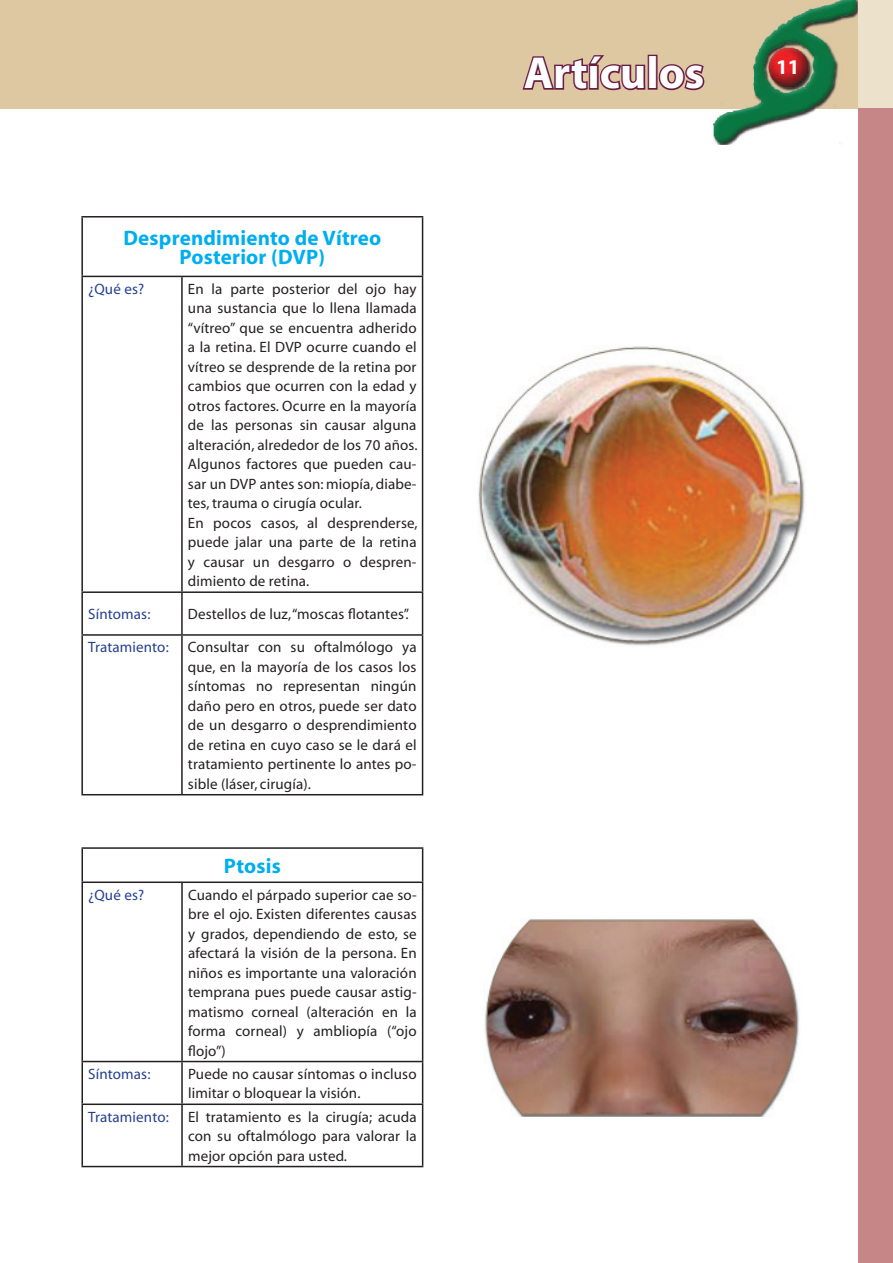
<style>
.page{position:relative;width:893px;height:1263px;background:#fff}
.page>*{position:absolute;margin:0;border:0;box-sizing:border-box;transform-origin:0 0}
.t1{font:700 45px "Myriad";color:#fff}
.t2{font:700 21px/19.5px "Myriad";letter-spacing:.01em;color:#00aeef;text-align:center}
.t3{font:700 21px "Myriad";color:#fff}
.t4{font:15px/19.5px "Myriad";letter-spacing:.01em;color:#231f20;text-align:justify}
.t5{font:15px "Myriad";letter-spacing:.01em;color:#253f8e}
</style>
<div class="page">
<div style="left:0;top:0;width:893px;height:108px;background:#ddc8a2"></div>
<img style="left:713px;top:0;width:145px;height:145px">
<svg style="left:522px;top:55px;width:124px;height:36px"></svg>
<div style="left:648px;top:55px;width:9px;height:35px;border:3px solid #691942"></div>
<svg style="left:657px;top:63px;width:48px;height:28px"></svg>
<div style="left:859px;top:0;width:34px;height:108px;background:#ece1cb"></div>
<div style="left:859px;top:108px;width:34px;height:1155px;background:#c68687"></div>
<hr style="left:81px;top:216px;width:101px;height:2px;background:#231f20">
<hr style="left:81px;top:218px;width:2px;height:58px;background:#231f20">
<hr style="left:182px;top:216px;width:241px;height:2px;background:#231f20">
<hr style="left:422px;top:218px;width:1px;height:58px;background:#231f20">
<hr style="left:81px;top:276px;width:101px;height:1px;background:#231f20">
<hr style="left:81px;top:277px;width:2px;height:314px;background:#231f20">
<hr style="left:182px;top:276px;width:241px;height:1px;background:#231f20">
<hr style="left:181px;top:277px;width:2px;height:314px;background:#231f20">
<hr style="left:422px;top:277px;width:1px;height:314px;background:#231f20">
<hr style="left:81px;top:591px;width:101px;height:2px;background:#231f20">
<hr style="left:81px;top:593px;width:2px;height:41px;background:#231f20">
<hr style="left:182px;top:591px;width:241px;height:2px;background:#231f20">
<hr style="left:181px;top:593px;width:2px;height:41px;background:#231f20">
<hr style="left:422px;top:593px;width:1px;height:41px;background:#231f20">
<hr style="left:81px;top:634px;width:101px;height:2px;background:#231f20">
<hr style="left:81px;top:636px;width:2px;height:158px;background:#231f20">
<hr style="left:182px;top:634px;width:241px;height:2px;background:#231f20">
<hr style="left:181px;top:636px;width:2px;height:158px;background:#231f20">
<hr style="left:422px;top:636px;width:1px;height:158px;background:#231f20">
<hr style="left:81px;top:794px;width:101px;height:1px;background:#231f20">
<hr style="left:182px;top:794px;width:241px;height:1px;background:#231f20">
<img style="left:478px;top:346px;width:327px;height:300px">
<hr style="left:81px;top:847px;width:101px;height:2px;background:#231f20">
<hr style="left:81px;top:849px;width:2px;height:32px;background:#231f20">
<hr style="left:182px;top:847px;width:241px;height:2px;background:#231f20">
<hr style="left:422px;top:849px;width:1px;height:32px;background:#231f20">
<hr style="left:81px;top:881px;width:101px;height:2px;background:#231f20">
<hr style="left:81px;top:883px;width:2px;height:178px;background:#231f20">
<hr style="left:182px;top:881px;width:241px;height:2px;background:#231f20">
<hr style="left:181px;top:883px;width:2px;height:178px;background:#231f20">
<hr style="left:422px;top:883px;width:1px;height:178px;background:#231f20">
<hr style="left:81px;top:1061px;width:101px;height:1px;background:#231f20">
<hr style="left:81px;top:1062px;width:2px;height:41px;background:#231f20">
<hr style="left:182px;top:1061px;width:241px;height:1px;background:#231f20">
<hr style="left:181px;top:1062px;width:2px;height:41px;background:#231f20">
<hr style="left:422px;top:1062px;width:1px;height:41px;background:#231f20">
<hr style="left:81px;top:1103px;width:101px;height:2px;background:#231f20">
<hr style="left:81px;top:1105px;width:2px;height:61px;background:#231f20">
<hr style="left:182px;top:1103px;width:241px;height:2px;background:#231f20">
<hr style="left:181px;top:1105px;width:2px;height:61px;background:#231f20">
<hr style="left:422px;top:1105px;width:1px;height:61px;background:#231f20">
<hr style="left:81px;top:1166px;width:101px;height:1px;background:#231f20">
<hr style="left:182px;top:1166px;width:241px;height:1px;background:#231f20">
<img style="left:485px;top:919px;width:315px;height:197px">
<h2 class="t2" style="left:123px;top:229px;width:259px">Desprendimiento de Vítreo<br>Posterior (DVP)</h2>
<p class="t5" style="left:88px;top:281px;width:57px">¿Qué es?</p>
<p class="t4" style="left:188px;top:280px;width:231px;text-align:left">En la parte posterior del ojo hay una sustancia que lo llena llamada “vítreo” que se encuentra adherido a la retina. El DVP ocurre cuando el vítreo se desprende de la retina por cambios que ocurren con la edad y otros factores. Ocurre en la mayoría de las personas sin causar alguna alteración, alrededor de los 70 años.<br>Algunos factores que pueden cau&shy;sar un DVP antes son: miopía, diabe&shy;tes, trauma o cirugía ocular.<br>En pocos casos, al desprenderse, puede jalar una parte de la retina y causar un desgarro o despren&shy;dimiento de retina.</p>
<p class="t5" style="left:88px;top:607px;width:64px">Síntomas:</p>
<p class="t4" style="left:188px;top:605px;width:223px">Destellos de luz, “moscas flotantes”.</p>
<p class="t5" style="left:88px;top:640px;width:82px">Tratamiento:</p>
<p class="t4" style="left:188px;top:638px;width:230px">Consultar con su oftalmólogo ya que, en la mayoría de los casos los síntomas no representan ningún daño pero en otros, puede ser dato de un desgarro o desprendimiento de retina en cuyo caso se le dará el tratamiento pertinente lo antes po&shy;sible (láser, cirugía).</p>
<h2 class="t2" style="left:224px;top:857px;width:59px">Ptosis</h2>
<p class="t5" style="left:88px;top:887px;width:57px">¿Qué es?</p>
<p class="t4" style="left:188px;top:885px;width:230px">Cuando el párpado superior cae so&shy;bre el ojo. Existen diferentes causas y grados, dependiendo de esto, se afectará la visión de la persona. En niños es importante una valoración temprana pues puede causar astig&shy;matismo corneal (alteración en la forma corneal) y ambliopía (“ojo flojo”)</p>
<p class="t5" style="left:88px;top:1066px;width:64px">Síntomas:</p>
<p class="t4" style="left:188px;top:1065px;width:230px">Puede no causar síntomas o incluso limitar o bloquear la visión.</p>
<p class="t5" style="left:88px;top:1109px;width:82px">Tratamiento:</p>
<p class="t4" style="left:188px;top:1107px;width:230px">El tratamiento es la cirugía; acuda con su oftalmólogo para valorar la mejor opción para usted.</p>
<h1 class="t1" style="left:524px;top:50px;width:182px">Artículos</h1>
<h2 class="t3" style="left:776px;top:56px;width:25px">11</h2>
</div>
